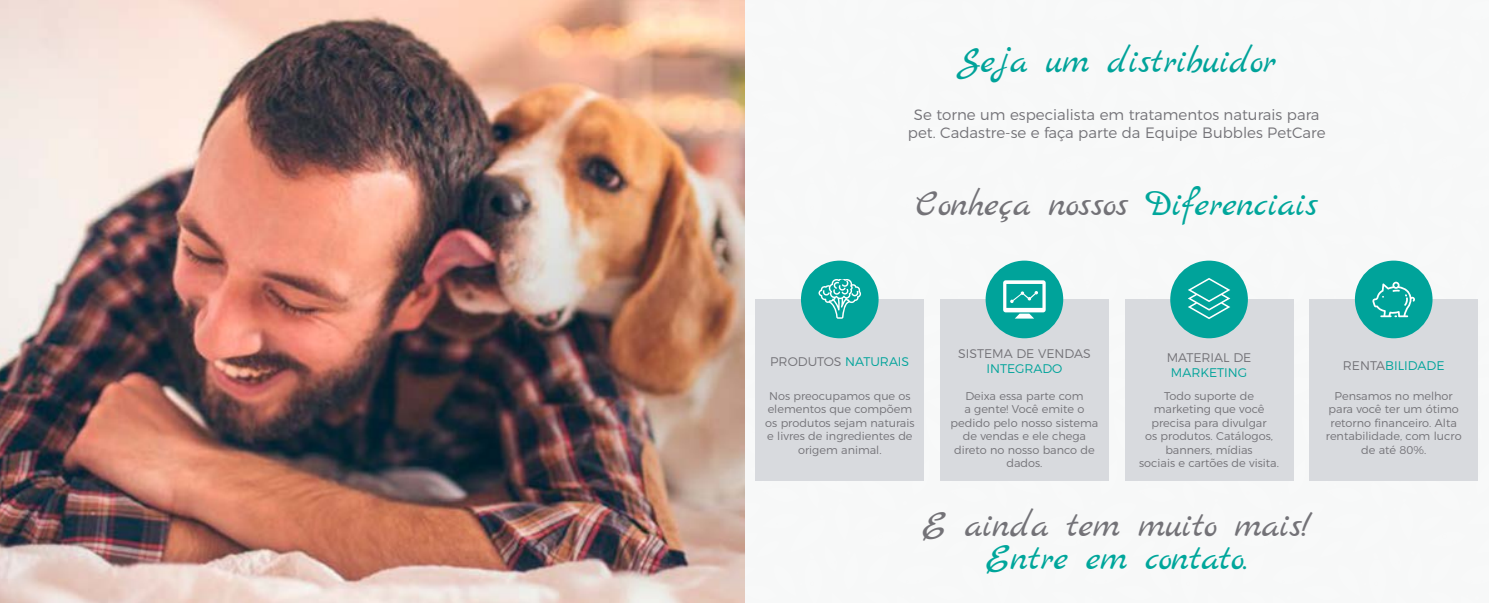
<style>
.page{position:relative;width:1489px;height:603px;background:#fff}
.page>*{position:absolute;margin:0;border:0;box-sizing:border-box;transform-origin:0 0}
.t1{font:37.5px "Marck Script";color:#737277}
.t2{font:37.5px "Marck Script";color:#00a39a}
.t3{font:37.5px "Marck Script";color:#00a69b}
.t4{font:300 15px/18px "Montserrat";color:#737277;text-align:center}
.t5{font:300 12.5px "Montserrat";color:#737277}
.t6{font:300 12.5px "Montserrat";color:#00a39a}
.t7{font:300 11.25px/13.5px "Montserrat";color:#737277;text-align:center}
.s1{color:#00a69b}
.s2{color:#00a39a}
.s3{color:#737277}
</style>
<div class="page">
<div style="left:744px;top:0;width:744px;height:602px;background:#f7f8f8"></div>
<img style="left:0;top:0;width:744px;height:602px">
<div style="left:755px;top:299px;width:168px;height:181px;background:#d8dade"></div>
<div style="left:940px;top:299px;width:168px;height:181px;background:#d8dade"></div>
<div style="left:1124px;top:299px;width:168px;height:181px;background:#d8dade"></div>
<div style="left:1309px;top:299px;width:168px;height:181px;background:#d8dade"></div>
<div style="left:801px;top:260px;width:77px;height:78px;background:#00a39a;border-radius:50%"></div>
<div style="left:985px;top:260px;width:78px;height:78px;background:#00a39a;border-radius:50%"></div>
<div style="left:1170px;top:260px;width:77px;height:78px;background:#00a39a;border-radius:50%"></div>
<div style="left:1354px;top:260px;width:78px;height:78px;background:#00a39a;border-radius:50%"></div>
<svg style="left:818px;top:279px;width:43px;height:39px"></svg>
<svg style="left:1003px;top:280px;width:42px;height:38px"></svg>
<svg style="left:1188px;top:278px;width:42px;height:41px"></svg>
<svg style="left:1372px;top:281px;width:42px;height:36px"></svg>
<h1 class="t2" style="left:957px;top:39px;width:320px">Seja um distribuidor</h1>
<h2 class="t4" style="left:907px;top:104px;width:419px">Se torne um especialista em tratamentos naturais para pet. Cadastre-se e faça parte da Equipe Bubbles PetCare</h2>
<h1 class="t1" style="left:915px;top:183px;width:404px">Conheça nossos <span class="s1">Diferenciais</span></h1>
<p class="t5" style="left:770px;top:351px;width:140px">PRODUTOS <span class="s2">NATURAIS</span></p>
<p class="t7" style="left:765px;top:387px;width:151px">Nos preocupamos que os elementos que compõem os produtos sejam naturais e livres de ingredientes de origem animal.</p>
<p class="t5" style="left:958px;top:343px;width:134px">SISTEMA DE VENDAS</p>
<p class="t6" style="left:986px;top:358px;width:77px">INTEGRADO</p>
<p class="t5" style="left:1166px;top:347px;width:86px">MATERIAL DE</p>
<p class="t6" style="left:1170px;top:362px;width:78px">MARKETING</p>
<p class="t6" style="left:1342px;top:355px;width:103px"><span class="s3">RENTA</span>BILIDADE</p>
<p class="t7" style="left:950px;top:387px;width:149px">Deixa essa parte com<br>a gente! Você emite o pedido pelo nosso sistema de vendas e ele chega direto no nosso banco de dados.</p>
<p class="t7" style="left:1139px;top:387px;width:141px">Todo suporte de marketing que você precisa para divulgar<br>os produtos. Catálogos, banners, mídias<br>sociais e cartões de visita.</p>
<p class="t7" style="left:1325px;top:387px;width:137px">Pensamos no melhor para você ter um ótimo retorno financeiro. Alta rentabilidade, com lucro de até 80%.</p>
<h1 class="t1" style="left:921px;top:503px;width:391px">E ainda tem muito mais!</h1>
<h1 class="t3" style="left:985px;top:536px;width:264px">Entre em contato.</h1>
</div>
